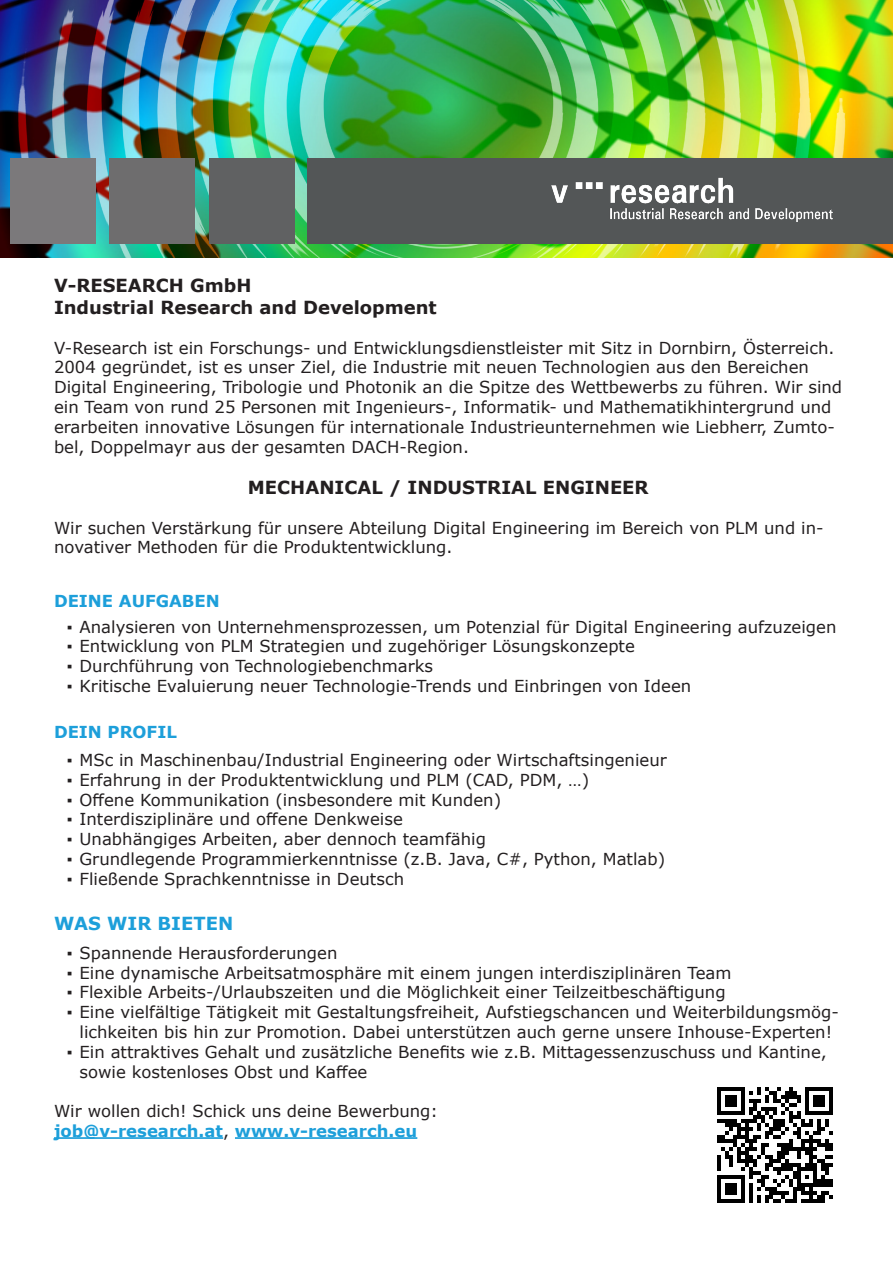
<style>
.page{position:relative;width:893px;height:1263px;background:#fff}
.page>*{position:absolute;margin:0;border:0;box-sizing:border-box;transform-origin:0 0}
.t1{font:700 18px "Verdana";color:#231f20}
.t2{font:700 18px "Verdana";color:#1d9fda}
.t3{font:16.5px/19.8px "Verdana";color:#231f20}
.t4{font:700 16.5px "Verdana";color:#1d9fda}
.s1{font-weight:400;color:#231f20}
</style>
<div class="page">
<img style="left:0;top:0;width:893px;height:257px">
<hr style="left:54px;top:1137px;width:169px;height:2px;background:#1d9fda">
<hr style="left:235px;top:1137px;width:182px;height:2px;background:#1d9fda">
<img style="left:717px;top:1087px;width:116px;height:116px">
<div style="left:307px;top:159px;width:586px;height:85px;background:#535657"></div>
<div style="left:209px;top:159px;width:85px;height:85px;background:#606162"></div>
<img style="left:551px;top:177px;width:282px;height:45px">
<div style="left:10px;top:159px;width:85px;height:85px;background:#7b797b"></div>
<div style="left:110px;top:159px;width:85px;height:85px;background:#6e6d6e"></div>
<p class="t1" style="left:54px;top:273px;width:199px">V-RESEARCH GmbH</p>
<p class="t1" style="left:54px;top:295px;width:384px">Industrial Research and Development</p>
<p class="t3" style="left:54px;top:337px;width:790px">V-Research ist ein Forschungs- und Entwicklungsdienstleister mit Sitz in Dornbirn, Österreich.<br>2004 gegründet, ist es unser Ziel, die Industrie mit neuen Technologien aus den Bereichen Digital Engineering, Tribologie und Photonik an die Spitze des Wettbewerbs zu führen. Wir sind ein Team von rund 25 Personen mit Ingenieurs-, Informatik- und Mathematikhintergrund und erarbeiten innovative Lösungen für internationale Industrieunternehmen wie Liebherr, Zumto&shy;bel, Doppelmayr aus der gesamten DACH-Region.</p>
<p class="t1" style="left:248px;top:475px;width:402px">MECHANICAL / INDUSTRIAL ENGINEER</p>
<p class="t3" style="left:54px;top:517px;width:771px">Wir suchen Verstärkung für unsere Abteilung Digital Engineering im Bereich von PLM und in&shy;novativer Methoden für die Produktentwicklung.</p>
<p class="t4" style="left:54px;top:589px;width:167px">DEINE AUFGABEN</p>
<p class="t3" style="left:67px;top:616px;width:771px">▪ Analysieren von Unternehmensprozessen, um Potenzial für Digital Engineering aufzuzeigen</p>
<p class="t3" style="left:67px;top:636px;width:570px">▪ Entwicklung von PLM Strategien und zugehöriger Lösungskonzepte</p>
<p class="t3" style="left:67px;top:656px;width:368px">▪ Durchführung von Technologiebenchmarks</p>
<p class="t3" style="left:67px;top:676px;width:626px">▪ Kritische Evaluierung neuer Technologie-Trends und Einbringen von Ideen</p>
<p class="t4" style="left:54px;top:720px;width:124px">DEIN PROFIL</p>
<p class="t3" style="left:67px;top:750px;width:602px">▪ MSc in Maschinenbau/Industrial Engineering oder Wirtschaftsingenieur</p>
<p class="t3" style="left:67px;top:770px;width:524px">▪ Erfahrung in der Produktentwicklung und PLM (CAD, PDM, …)</p>
<p class="t3" style="left:67px;top:789px;width:436px">▪ Offene Kommunikation (insbesondere mit Kunden)</p>
<p class="t3" style="left:67px;top:809px;width:338px">▪ Interdisziplinäre und offene Denkweise</p>
<p class="t3" style="left:67px;top:829px;width:421px">▪ Unabhängiges Arbeiten, aber dennoch teamfähig</p>
<p class="t3" style="left:67px;top:849px;width:600px">▪ Grundlegende Programmierkenntnisse (z.B. Java, C#, Python, Matlab)</p>
<p class="t3" style="left:67px;top:869px;width:339px">▪ Fließende Sprachkenntnisse in Deutsch</p>
<p class="t2" style="left:54px;top:911px;width:181px">WAS WIR BIETEN</p>
<p class="t3" style="left:67px;top:943px;width:272px">▪ Spannende Herausforderungen</p>
<p class="t3" style="left:67px;top:962px;width:666px">▪ Eine dynamische Arbeitsatmosphäre mit einem jungen interdisziplinären Team</p>
<p class="t3" style="left:67px;top:982px;width:660px">▪ Flexible Arbeits-/Urlaubszeiten und die Möglichkeit einer Teilzeitbeschäftigung</p>
<p class="t3" style="left:67px;top:1002px;width:774px;text-align:center">▪ Eine vielfältige Tätigkeit mit Gestaltungsfreiheit, Aufstiegschancen und Weiterbildungsmög&shy;lichkeiten bis hin zur Promotion. Dabei unterstützen auch gerne unsere Inhouse-Experten!</p>
<p class="t3" style="left:80px;top:1042px;width:749px;text-indent:-13px">▪ Ein attraktives Gehalt und zusätzliche Benefits wie z.B. Mittagessenzuschuss und Kantine, sowie kostenloses Obst und Kaffee</p>
<p class="t3" style="left:54px;top:1101px;width:385px">Wir wollen dich! Schick uns deine Bewerbung:</p>
<p class="t4" style="left:54px;top:1119px;width:365px">job@v-research.at<span class="s1">,</span> www.v-research.eu</p>
</div>
